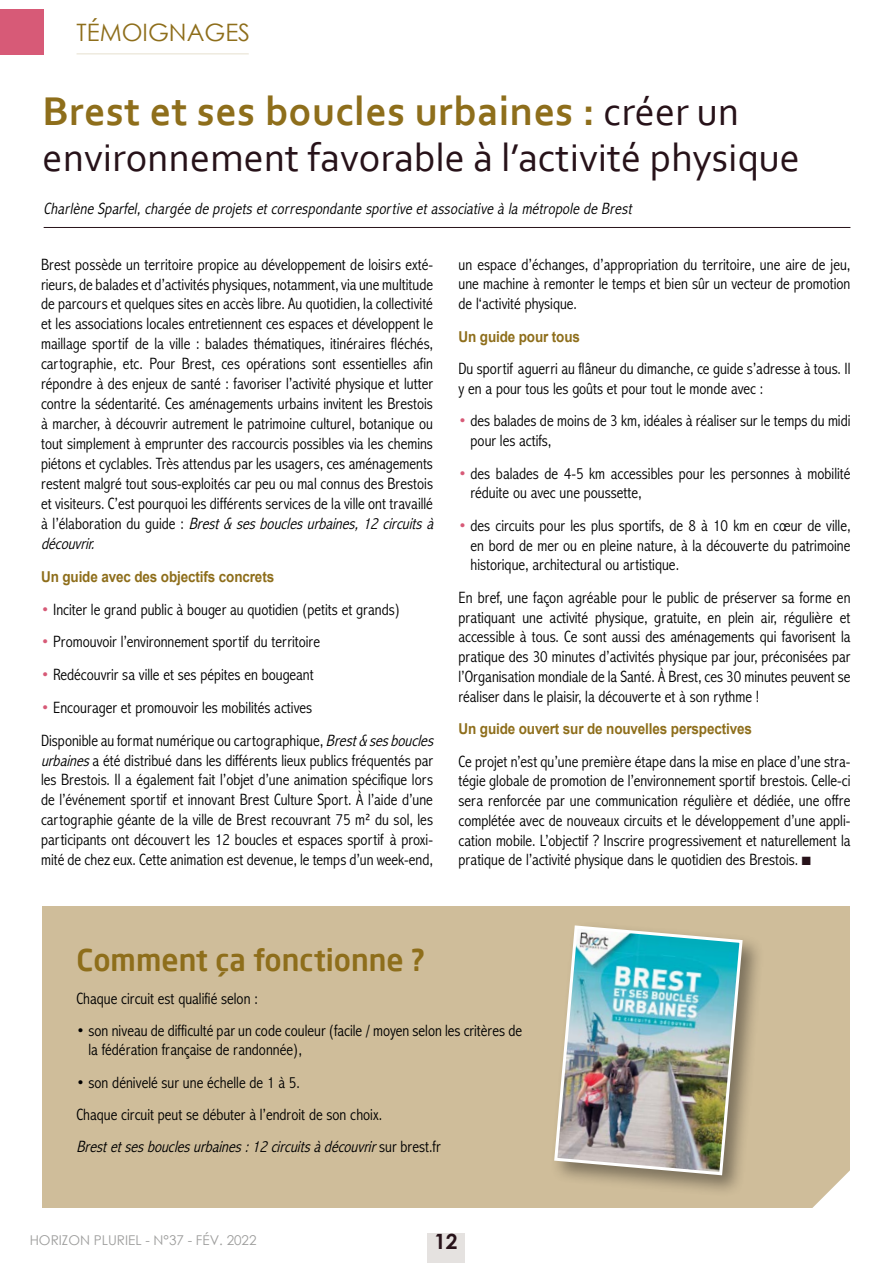
<style>
.page{position:relative;width:893px;height:1263px;background:#fff}
.page>*{position:absolute;margin:0;border:0;box-sizing:border-box;transform-origin:0 0}
.t1{font:700 42px "Corbel";letter-spacing:.01em;color:#8e6e1b}
.t2{font:40.5px "Corbel";color:#271219}
.t3{font:500 30px "Neo Sans Pro";color:#8e6e1b}
.t4{font:24px "Century Gothic";color:#8e6e1b}
.t5{font:700 21px "Century Gothic";color:#271219}
.t6{font:300 condensed 16.5px/20px "Abadi MT Std";color:#000}
.t7{font:italic 300 condensed 16.5px "Abadi MT Std";color:#000}
.t8{font:700 15px "Arial";letter-spacing:-.01em;color:#8e6e1b;scale:.9 1}
.t9{font:13.5px "Century Gothic";color:#9d9d9c}
.s1{font-weight:400;font-size:40.5px;color:#271219}
.s2{font-style:italic}
.s3{color:#d75a77}
.s4{color:#271219}
</style>
<div class="page">
<div style="left:427px;top:1233px;width:38px;height:30px;background:#e5e2e0"></div>
<div style="left:43px;top:906px;width:807px;height:302px;background:#cfbd9a"></div>
<svg style="left:812px;top:1170px;width:38px;height:38px"></svg>
<hr style="left:44px;top:227px;width:806px;height:1px;background:#271219">
<div style="left:550px;top:921px;width:215px;height:276px;background:#000;opacity:.41"></div>
<img style="left:553px;top:924px;width:191px;height:253px">
<hr style="left:77px;top:54px;width:172px;height:1px;background:#8e6e1b">
<div style="left:0;top:9px;width:44px;height:45px;background:#d75a77"></div>
<h3 class="t4" style="left:77px;top:16px;width:175px">TÉMOIGNAGES</h3>
<h1 class="t1" style="left:43px;top:85px;width:698px">Brest et ses boucles urbaines : <span class="s1">créer un</span></h1>
<h2 class="t2" style="left:43px;top:133px;width:759px">environnement favorable à l’activité physique</h2>
<p class="t7" style="left:44px;top:200px;width:593px">Charlène Sparfel,chargée de projets etcorrespondante sportive etassociative à la métropole de Brest</p>
<p class="t6" style="left:41px;top:254px;width:398px">Brest possède un territoire propice au développement de loisirs exté&shy;rieurs, de balades et d’activités physiques, notamment, via une multitude de parcours et quelques sites en accès libre. Au quotidien, la collectivité et les associations locales entretiennent ces espaces et développent le maillage sportif de la ville : balades thématiques, itinéraires fléchés, cartographie, etc. Pour Brest, ces opérations sont essentielles afin répondre à des enjeux de santé : favoriser l’activité physique et lutter contre la sédentarité. Ces aménagements urbains invitent les Brestois à marcher, à découvrir autrement le patrimoine culturel, botanique ou tout simplement à emprunter des raccourcis possibles via les chemins piétons et cyclables. Très attendus par les usagers, ces aménagements restent malgré tout sous-exploités car peu ou mal connus des Brestois et visiteurs. C’est pourquoi les différents services de la ville ont travaillé à l ’ é l a b o r a t i o n d u g u i d e : <span class="s2">Brest&amp;sesbouclesurbaines,12circuitsà découvrir.</span></p>
<p class="t8" style="left:41px;top:567px;width:261px">Un guide avec des objectifs concrets</p>
<p class="t6" style="left:41px;top:599px;width:360px"><span class="s3">•</span> Inciter le grand public à bouger au quotidien (petits et grands)</p>
<p class="t6" style="left:41px;top:632px;width:281px"><span class="s3">•</span> Promouvoir l’environnement sportif du territoire</p>
<p class="t6" style="left:41px;top:665px;width:274px"><span class="s3">•</span> Redécouvrir sa ville et ses pépites en bougeant</p>
<p class="t6" style="left:41px;top:691px;width:398px;line-height:32.7px"><span class="s3">•</span> Encourager et promouvoir les mobilités actives<br>Disponible au format numérique ou cartographique, <span class="s2">Brest&amp;sesboucles</span></p>
<p class="t6" style="left:41px;top:750px;width:393px;text-align:justify"><span class="s2">urbaines</span>a été distribué dans les différents lieux publics fréquentés par les Brestois. Il a également fait l’objet d’une animation spécifique lors de l’événement sportif et innovant Brest Culture Sport. À l’aide d’une cartographie géante de la ville de Brest recouvrant 75 m² du sol, les participants ont découvert les 12 boucles et espaces sportif à proxi&shy;mité de chez eux. Cette animation est devenue, le temps d’un week-end,</p>
<p class="t6" style="left:459px;top:254px;width:393px;text-align:justify">un espace d’échanges, d’appropriation du territoire, une aire de jeu, une machine à remonter le temps et bien sûr un vecteur de promotion de l‘activité physique.</p>
<p class="t8" style="left:459px;top:326px;width:136px">Un guide pour tous</p>
<p class="t6" style="left:459px;top:359px;width:393px">Du sportif aguerri au flâneur du dimanche, ce guide s’adresse à tous. Il y en a pour tous les goûts et pour tout le monde avec :</p>
<p class="t6" style="left:471px;top:411px;width:381px;text-indent:-12px"><span class="s3">•</span> des balades de moins de 3 km, idéales à réaliser sur le temps du midi pour les actifs,</p>
<p class="t6" style="left:471px;top:463px;width:381px;text-indent:-12px"><span class="s3">•</span> des balades de 4-5 km accessibles pour les personnes à mobilité réduite ou avec une poussette,</p>
<p class="t6" style="left:471px;top:516px;width:381px;text-align:justify;text-indent:-12px"><span class="s3">•</span> des circuits pour les plus sportifs, de 8 à 10 km en cœur de ville, en bord de mer ou en pleine nature, à la découverte du patrimoine historique, architectural ou artistique.</p>
<p class="t6" style="left:459px;top:588px;width:393px;text-align:justify">En bref, une façon agréable pour le public de préserver sa forme en pratiquant une activité physique, gratuite, en plein air, régulière et accessible à tous. Ce sont aussi des aménagements qui favorisent la pratique des 30 minutes d’activités physique par jour, préconisées par l’Organisation mondiale de la Santé. À Brest, ces 30 minutes peuvent se réaliser dans le plaisir, la découverte et à son rythme !</p>
<p class="t8" style="left:459px;top:719px;width:328px">Un guide ouvert sur de nouvelles perspectives</p>
<p class="t6" style="left:459px;top:751px;width:393px;text-align:justify">Ce projet n’est qu’une première étape dans la mise en place d’une stra&shy;tégie globale de promotion de l’environnement sportif brestois. Celle-ci sera renforcée par une communication régulière et dédiée, une offre complétée avec de nouveaux circuits et le développement d’une appli&shy;cation mobile. L’objectif ? Inscrire progressivement et naturellement la pratique de l’activité physique dans le quotidien des Brestois. <span class="s4">■</span></p>
<h3 class="t3" style="left:77px;top:941px;width:349px">Comment ça fonctionne ?</h3>
<p class="t6" style="left:77px;top:988px;width:183px">Chaque circuit est qualifié selon :</p>
<p class="t6" style="left:89px;top:1021px;width:435px;line-height:19.5px;text-indent:-12px">• son niveau de difficulté par un code couleur (facile / moyen selon les critères de la fédération française de randonnée),</p>
<p class="t6" style="left:77px;top:1066px;width:366px;line-height:32.2px">• son dénivelé sur une échelle de 1 à 5.<br>Chaque circuit peut se débuter à l’endroit de son choix.<br><span class="s2">Brestetsesbouclesurbaines:12circuitsàdécouvrir</span>s u r b r e s t . f r</p>
<p class="t9" style="left:30px;top:1230px;width:228px">HORIZON PLURIEL - N°37 - FÉV. 2022</p>
<p class="t5" style="left:434px;top:1226px;width:25px">12</p>
</div>
